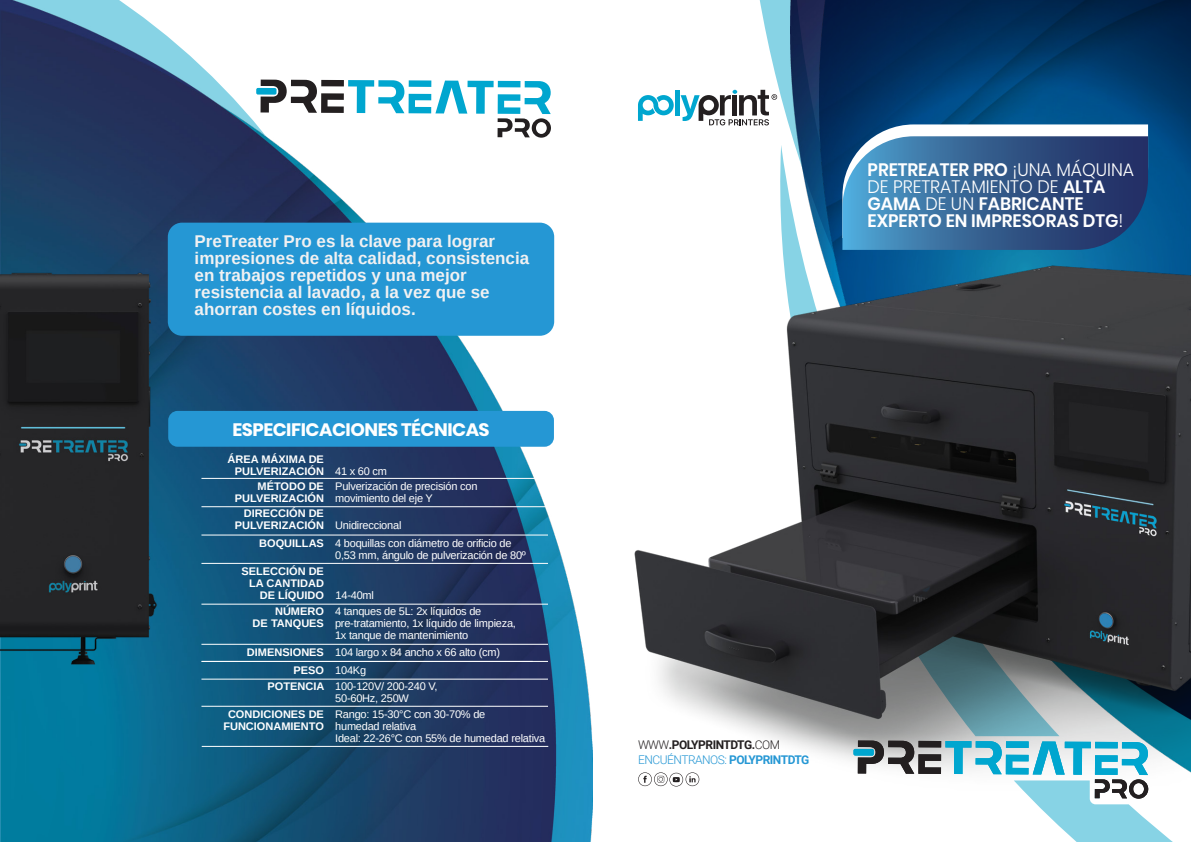
<style>
.page{position:relative;width:1191px;height:842px;background:#fff}
.page>*{position:absolute;margin:0;border:0;box-sizing:border-box;transform-origin:0 0}
.t1{font:600 18px/17px "Poppins";color:#fff}
.t2{font:700 18px "Poppins";letter-spacing:-.025em;color:#fff}
.t3{font:700 17px/17px "Arimo";color:#f1f1f2}
.t4{font:700 12px/14.4px "Roboto";letter-spacing:-.04em;color:#231f20}
.t5{font:11px/12px "Arimo";letter-spacing:-.02em;color:#fff}
.t6{font:700 11px/12px "Arimo";color:#fff;text-align:right}
.s1{font-weight:400}
.s2{font-weight:700}
.s3{font-weight:300}
.s4{font-weight:300;color:#2597d4}
.s5{color:#2597d4}
</style>
<div class="page">
<img style="left:0;top:0;width:592px;height:842px">
<svg style="left:758px;top:0;width:32px;height:129px;fill:#87d3e5"></svg>
<img style="left:790px;top:0;width:401px;height:193px">
<div style="left:168px;top:411px;width:386px;height:36px;background:#2597d4;border-radius:9px"></div>
<div style="left:168px;top:223px;width:386px;height:113px;background:#2597d4;border-radius:14px"></div>
<hr style="left:201px;top:478px;width:347px;height:1px;background:#fff">
<hr style="left:201px;top:506px;width:347px;height:1px;background:#fff">
<hr style="left:201px;top:535px;width:347px;height:1px;background:#fff">
<hr style="left:201px;top:563px;width:347px;height:1px;background:#fff">
<hr style="left:201px;top:604px;width:347px;height:1px;background:#fff">
<hr style="left:201px;top:644px;width:347px;height:1px;background:#fff">
<hr style="left:201px;top:661px;width:347px;height:1px;background:#fff">
<hr style="left:201px;top:679px;width:347px;height:1px;background:#fff">
<hr style="left:201px;top:706px;width:347px;height:1px;background:#fff">
<hr style="left:202px;top:746px;width:346px;height:1px;background:#fff">
<svg style="left:842px;top:124px;width:306px;height:69px"></svg>
<svg style="left:638px;top:95px;width:35px;height:26px"></svg>
<hr style="left:675px;top:90px;width:4px;height:25px;background:#00a6cf">
<svg style="left:680px;top:90px;width:97px;height:35px"></svg>
<div style="left:256px;top:88px;width:20px;height:7px;background:#00a6cf;border-radius:2px"></div>
<svg style="left:260px;top:80px;width:291px;height:58px"></svg>
<img style="left:565px;top:193px;width:626px;height:629px">
<img style="left:0;top:180px;width:354px;height:588px">
<div style="left:853px;top:749px;width:20px;height:7px;background:#00a6cf;border-radius:2px"></div>
<svg style="left:857px;top:740px;width:326px;height:102px"></svg>
<h2 class="t3" style="left:195px;top:233px;width:336px">PreTreater Pro es la clave para lograr impresiones de alta calidad, consistencia en trabajos repetidos y una mejor resistencia al lavado, a la vez que se ahorran costes en líquidos.</h2>
<h1 class="t2" style="left:232px;top:419px;width:259px">ESPECIFICACIONES TÉCNICAS</h1>
<p class="t6" style="left:235px;top:453px;width:154px;text-align:left;text-indent:-7px">ÁREA MÁXIMA DE<br>PULVERIZACIÓN <span class="s1">41 x 60 cm</span></p>
<p class="t6" style="left:235px;top:481px;width:91px">MÉTODO DE<br>PULVERIZACIÓN</p>
<p class="t5" style="left:335px;top:480px;width:144px">Pulverización de precisión con movimiento del eje Y</p>
<p class="t6" style="left:235px;top:508px;width:168px;text-align:left;text-indent:9px">DIRECCIÓN DE<br>PULVERIZACIÓN <span class="s1">Unidireccional</span></p>
<p class="t5" style="left:335px;top:537px;width:192px;text-indent:-76px"><span class="s2">BOQUILLAS</span> 4 boquillas con diámetro de orificio de<br>0,53 mm, ángulo de pulverización de 80º</p>
<p class="t5" style="left:335px;top:589px;width:40px">14-40ml</p>
<p class="t6" style="left:253px;top:606px;width:73px">NÚMERO<br>DE TANQUES</p>
<p class="t5" style="left:247px;top:647px;width:255px"><span class="s2">DIMENSIONES</span> 104 largo x 84 ancho x 66 alto (cm)</p>
<p class="t5" style="left:293px;top:664px;width:74px"><span class="s2">PESO</span> 104Kg</p>
<p class="t5" style="left:267px;top:681px;width:172px"><span class="s2">POTENCIA</span> 100-120V/ 200-240 V,</p>
<p class="t5" style="left:335px;top:693px;width:75px">50-60Hz, 250W</p>
<p class="t6" style="left:223px;top:708px;width:102px;text-align:center">CONDICIONES DE<br>FUNCIONAMIENTO</p>
<p class="t5" style="left:335px;top:708px;width:211px">Rango: 15-30°C con 30-70% de<br>humedad relativa<br>Ideal: 22-26°C con 55% de humedad relativa</p>
<p class="t6" style="left:241px;top:565px;width:84px">SELECCIÓN DE<br>LA CANTIDAD<br>DE LÍQUIDO</p>
<p class="t5" style="left:335px;top:606px;width:182px">4 tanques de 5L: 2x líquidos de pre-tratamiento, 1x líquido de limpieza,<br>1x tanque de mantenimiento</p>
<h1 class="t1" style="left:867px;top:161px;width:268px">PRETREATER PRO <span class="s3">¡UNA MÁQUINA<br>DE PRETRATAMIENTO DE</span> ALTA<br>GAMA <span class="s3">DE UN</span> FABRICANTE<br>EXPERTO EN IMPRESORAS DTG<span class="s3">!</span></h1>
<p class="t4" style="left:638px;top:737px;width:173px"><span class="s3">WWW</span>.POLYPRINTDTG.<span class="s3">COM<br></span><span class="s4">ENCUÉNTRANOS:</span> <span class="s5">POLYPRINTDTG</span></p>
</div>
